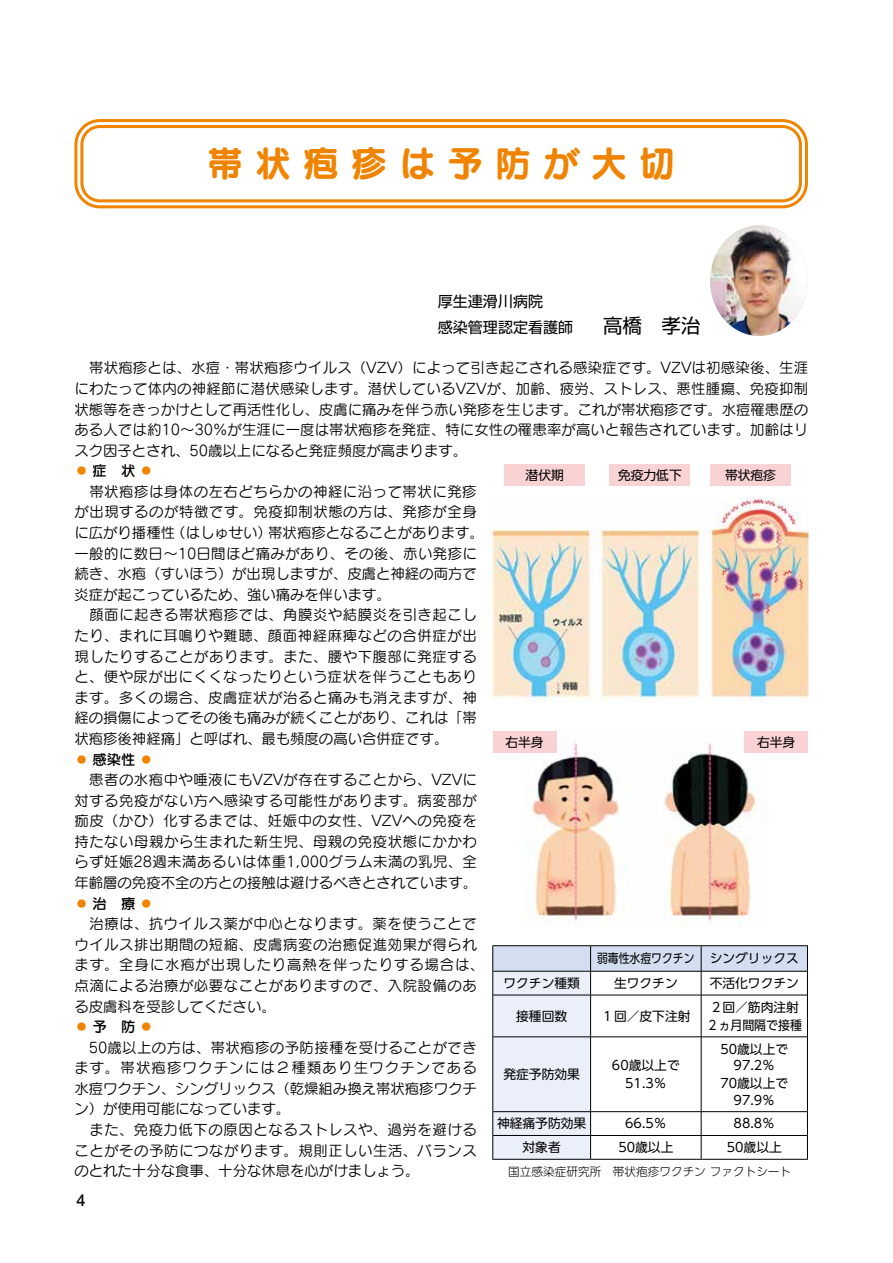
<style>
.page{position:relative;width:893px;height:1263px;background:#fff}
.page>*{position:absolute;margin:0;border:0;box-sizing:border-box;transform-origin:0 0}
.t1{font:36px "Seurat Pro B";letter-spacing:.335em;color:#f08300}
.t2{font:700 15.9px "Futo Go B101 Pr 6";color:#000}
.t3{font:15px/26.4px "Shin Go Pr 6";color:#000}
.t4{font:14.4px/20.5px "Seurat Pro M";letter-spacing:.035em;color:#000}
.t5{font:14.4px "Seurat Pro DB";color:#000}
.t6{font:12.75px/18px "UD Shin Go Pr 6";color:#000;text-align:center}
.t7{font:12.75px "UD Shin Go Pr 6";color:#000;scale:.85 1}
.t8{font:300 11.7px "UD Shin Go Pr 6";color:#000}
.s1{font-size:19.5px}
.s2{font-family:"Seurat Pro M";color:#f08300}
</style>
<div class="page">
<img style="left:710px;top:225px;width:98px;height:111px">
<div style="left:74px;top:119px;width:734px;height:89px;border:3px solid #f08300;border-radius:24px"></div>
<div style="left:80px;top:125px;width:722px;height:77px;border:3px solid #f08300;border-radius:18px"></div>
<hr style="left:492px;top:945px;width:99px;height:1px;background:#000">
<hr style="left:591px;top:945px;width:110px;height:1px;background:#000">
<hr style="left:701px;top:945px;width:107px;height:1px;background:#000">
<svg style="left:492px;top:946px;width:316px;height:213px"></svg>
<hr style="left:492px;top:1159px;width:99px;height:1px;background:#000">
<hr style="left:591px;top:1159px;width:110px;height:1px;background:#000">
<hr style="left:701px;top:1159px;width:107px;height:1px;background:#000">
<div style="left:609px;top:465px;width:81px;height:21px;background:#f9d2d4"></div>
<div style="left:710px;top:465px;width:81px;height:21px;background:#f9d2d4"></div>
<div style="left:504px;top:465px;width:81px;height:21px;background:#f9d2d4"></div>
<img style="left:489px;top:497px;width:319px;height:204px">
<img style="left:532px;top:733px;width:235px;height:191px">
<div style="left:493px;top:731px;width:63px;height:22px;background:#f9d2d4"></div>
<div style="left:744px;top:731px;width:64px;height:22px;background:#f9d2d4"></div>
<h1 class="t1" style="left:207px;top:138px;width:469px">帯状疱疹は予防が大切</h1>
<p class="t3" style="left:438px;top:287px;width:264px">厚生連滑川病院<br>感染管理認定看護師　　<span class="s1">高橋　孝治</span></p>
<p class="t4" style="left:74px;top:357px;width:735px;text-align:justify">　帯状疱疹とは、水痘・帯状疱疹ウイルス（VZV）によって引き起こされる感染症です。VZVは初感染後、生涯にわたって体内の神経節に潜伏感染します。潜伏しているVZVが、加齢、疲労、ストレス、悪性腫瘍、免疫抑制状態等をきっかけとして再活性化し、皮膚に痛みを伴う赤い発疹を生じます。これが帯状疱疹です。水痘罹患歴のある人では約10～30%が生涯に一度は帯状疱疹を発症、特に女性の罹患率が高いと報告されています。加齢はリスク因子とされ、50歳以上になると発症頻度が高まります。</p>
<p class="t5" style="left:74px;top:461px;width:81px"><span class="s2">◦</span> 症　状 <span class="s2">◦</span></p>
<p class="t4" style="left:74px;top:481px;width:411px">　帯状疱疹は身体の左右どちらかの神経に沿って帯状に発疹が出現するのが特徴です。免疫抑制状態の方は、発疹が全身に広がり播種性（はしゅせい）帯状疱疹となることがあります。一般的に数日～10日間ほど痛みがあり、その後、赤い発疹に続き、水疱（すいほう）が出現しますが、皮膚と神経の両方で炎症が起こっているため、強い痛みを伴います。<br>　顔面に起きる帯状疱疹では、角膜炎や結膜炎を引き起こしたり、まれに耳鳴りや難聴、顔面神経麻痺などの合併症が出現したりすることがあります。また、腰や下腹部に発症すると、便や尿が出にくくなったりという症状を伴うこともあります。多くの場合、皮膚症状が治ると痛みも消えますが、神経の損傷によってその後も痛みが続くことがあり、これは「帯状疱疹後神経痛」と呼ばれ、最も頻度の高い合併症です。</p>
<p class="t5" style="left:74px;top:749px;width:81px"><span class="s2">◦</span> 感染性 <span class="s2">◦</span></p>
<p class="t4" style="left:74px;top:769px;width:404px;text-align:justify">　患者の水疱中や唾液にもVZVが存在することから、VZVに対する免疫がない方へ感染する可能性があります。病変部が痂皮（かひ）化するまでは、妊娠中の女性、VZVへの免疫を持たない母親から生まれた新生児、母親の免疫状態にかかわらず妊娠28週未満あるいは体重1,000グラム未満の乳児、全年齢層の免疫不全の方との接触は避けるべきとされています。</p>
<p class="t5" style="left:74px;top:894px;width:81px"><span class="s2">◦</span> 治　療 <span class="s2">◦</span></p>
<p class="t4" style="left:74px;top:913px;width:411px">　治療は、抗ウイルス薬が中心となります。薬を使うことでウイルス排出期間の短縮、皮膚病変の治癒促進効果が得られます。全身に水疱が出現したり高熱を伴ったりする場合は、点滴による治療が必要なことがありますので、入院設備のある皮膚科を受診してください。</p>
<p class="t5" style="left:74px;top:1017px;width:81px"><span class="s2">◦</span> 予　防 <span class="s2">◦</span></p>
<p class="t4" style="left:74px;top:1036px;width:404px">　50歳以上の方は、帯状疱疹の予防接種を受けることができます。帯状疱疹ワクチンには２種類あり生ワクチンである水痘ワクチン、シングリックス（乾燥組み換え帯状疱疹ワクチン）が使用可能になっています。<br>　また、免疫力低下の原因となるストレスや、過労を避けることがその予防につながります。規則正しい生活、バランスのとれた十分な食事、十分な休息を心がけましょう。</p>
<p class="t6" style="left:526px;top:466px;width:40px">潜伏期</p>
<p class="t6" style="left:618px;top:466px;width:65px">免疫力低下</p>
<p class="t6" style="left:725px;top:466px;width:52px">帯状疱疹</p>
<p class="t6" style="left:505px;top:733px;width:40px">右半身</p>
<p class="t6" style="left:757px;top:733px;width:40px">右半身</p>
<p class="t7" style="left:597px;top:948px;width:239px">弱毒性水痘ワクチン シングリックス</p>
<p class="t6" style="left:503px;top:974px;width:78px">ワクチン種類</p>
<p class="t6" style="left:614px;top:974px;width:65px">生ワクチン</p>
<p class="t6" style="left:710px;top:974px;width:91px">不活化ワクチン</p>
<p class="t6" style="left:516px;top:1006px;width:52px">接種回数</p>
<p class="t6" style="left:601px;top:1006px;width:91px">１回／皮下注射</p>
<p class="t6" style="left:706px;top:997px;width:97px;text-align:left">２回／筋肉注射<br>２ヵ月間隔で接種</p>
<p class="t6" style="left:503px;top:1065px;width:78px">発症予防効果</p>
<p class="t6" style="left:612px;top:1056px;width:69px">60歳以上で<br>51.3％</p>
<p class="t6" style="left:720px;top:1040px;width:69px;line-height:16.5px">50歳以上で<br>97.2％</p>
<p class="t6" style="left:720px;top:1075px;width:69px;line-height:16.5px">70歳以上で<br>97.9％</p>
<p class="t6" style="left:497px;top:1114px;width:91px">神経痛予防効果</p>
<p class="t6" style="left:625px;top:1114px;width:43px">66.5％</p>
<p class="t6" style="left:734px;top:1114px;width:43px">88.8％</p>
<p class="t6" style="left:523px;top:1138px;width:40px">対象者</p>
<p class="t6" style="left:618px;top:1138px;width:57px">50歳以上</p>
<p class="t6" style="left:727px;top:1138px;width:57px">50歳以上</p>
<p class="t8" style="left:508px;top:1162px;width:284px">国立感染症研究所　帯状疱疹ワクチン ファクトシート</p>
<p class="t2" style="left:77px;top:1187px;width:10px">4</p>
</div>
